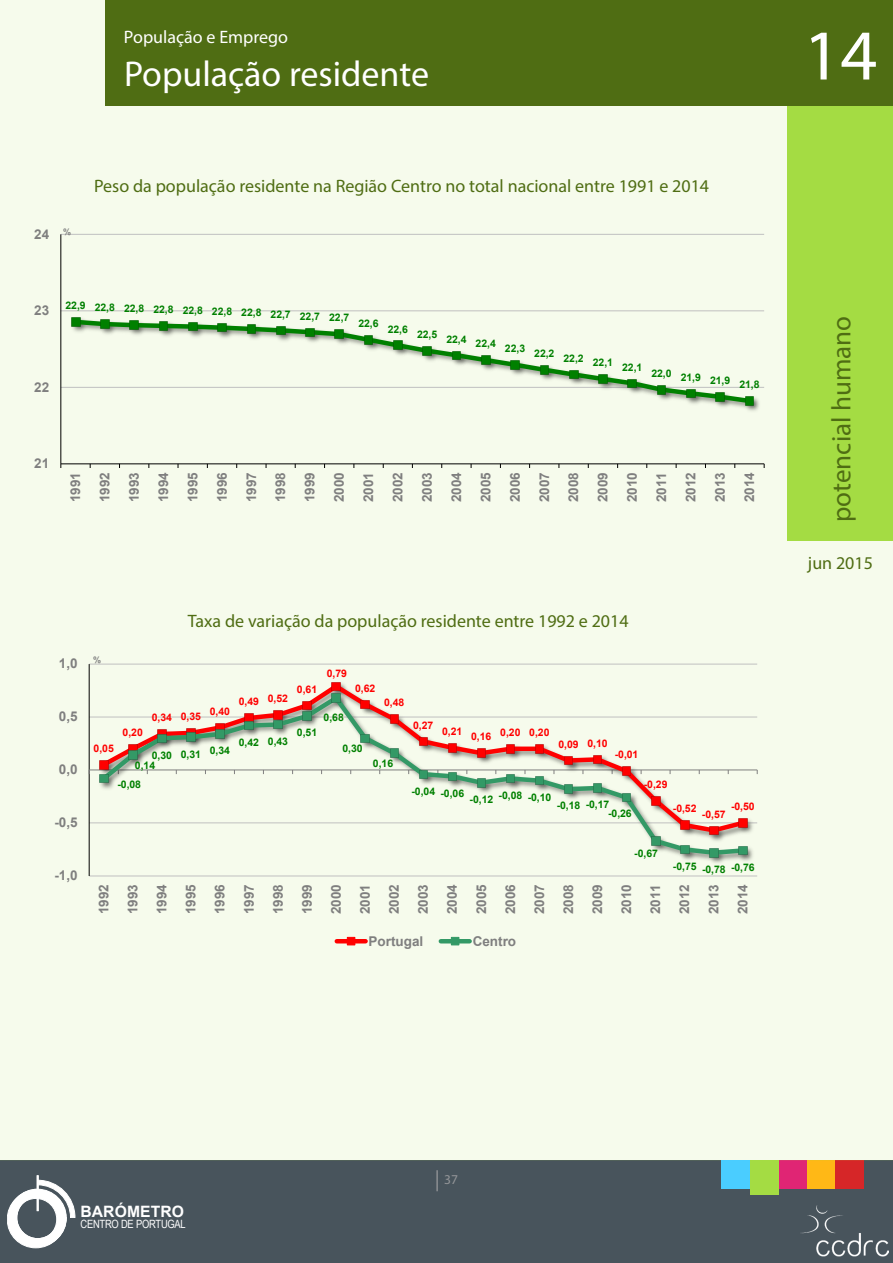
<style>
.page{position:relative;width:893px;height:1263px;background:#fff}
.page>*{position:absolute;margin:0;border:0;box-sizing:border-box;transform-origin:0 0}
.t1{font:72px "Myriad Pro";color:#fff}
.t2{font:36px "Myriad Pro";color:#fff}
.t3{font:27px "Myriad Pro";color:#4f6d13}
.t4{font:18px "Myriad Pro";color:#4f6d13}
.t5{font:18px "Myriad Pro";color:#fff}
.t6{font:700 15.6px "Arial";letter-spacing:.005em;color:#fff}
.t7{font:700 13.5px/29.2px "Arial";letter-spacing:.005em;color:#7f7f7f;text-align:justify}
.t8{font:13.5px "Myriad Pro";color:#939598}
.t9{font:11.4px "Arial Narrow";letter-spacing:-.025em;color:#fff}
.t10{font:700 10.5px/7.8px "Arial";letter-spacing:-.005em;color:#008000}
.t11{font:700 10.5px "Arial";letter-spacing:-.005em;color:#f00}
.t12{font:700 9px "Arial";color:#7f7f7f}
.s1{font-size:21px}
</style>
<div class="page">
<div style="left:0;top:1160px;width:893px;height:103px;background:#48545c"></div>
<div style="left:807px;top:1160px;width:29px;height:29px;background:#ffb816"></div>
<img style="left:801px;top:1205px;width:87px;height:52px">
<svg style="left:7px;top:1179px;width:69px;height:69px"></svg>
<div style="left:37px;top:1176px;width:1px;height:34px;border:1px solid #fff"></div>
<div style="left:778px;top:1160px;width:29px;height:29px;background:#e02574"></div>
<div style="left:836px;top:1160px;width:28px;height:29px;background:#d62628"></div>
<div style="left:0;top:0;width:893px;height:1160px;background:#f6fbec"></div>
<div style="left:750px;top:1160px;width:28px;height:35px;background:#a4dc43"></div>
<div style="left:722px;top:1160px;width:28px;height:29px;background:#4acdff"></div>
<div style="left:105px;top:0;width:788px;height:105px;background:#4f6d13"></div>
<div style="left:788px;top:105px;width:105px;height:435px;background:#a4dc43"></div>
<hr style="left:61px;top:387px;width:703px;height:1px;background:#c0c0c0">
<hr style="left:61px;top:311px;width:703px;height:1px;background:#c0c0c0">
<hr style="left:61px;top:234px;width:703px;height:1px;background:#c0c0c0">
<hr style="left:61px;top:234px;width:1px;height:230px;background:#000">
<hr style="left:61px;top:464px;width:703px;height:1px;background:#000">
<img style="left:742px;top:398px;width:17px;height:13px">
<svg style="left:71px;top:317px;width:684px;height:89px"></svg>
<svg style="left:71px;top:318px;width:9px;height:8px"></svg>
<svg style="left:101px;top:320px;width:8px;height:9px"></svg>
<svg style="left:130px;top:321px;width:9px;height:8px"></svg>
<svg style="left:159px;top:322px;width:9px;height:8px"></svg>
<svg style="left:189px;top:322px;width:8px;height:9px"></svg>
<svg style="left:218px;top:323px;width:8px;height:9px"></svg>
<svg style="left:247px;top:325px;width:9px;height:8px"></svg>
<svg style="left:276px;top:326px;width:9px;height:9px"></svg>
<svg style="left:306px;top:328px;width:8px;height:9px"></svg>
<svg style="left:335px;top:330px;width:9px;height:8px"></svg>
<svg style="left:364px;top:335px;width:9px;height:9px"></svg>
<svg style="left:394px;top:341px;width:8px;height:9px"></svg>
<svg style="left:423px;top:346px;width:9px;height:9px"></svg>
<svg style="left:452px;top:351px;width:9px;height:9px"></svg>
<svg style="left:481px;top:356px;width:9px;height:9px"></svg>
<svg style="left:511px;top:361px;width:8px;height:8px"></svg>
<svg style="left:540px;top:366px;width:9px;height:8px"></svg>
<svg style="left:569px;top:370px;width:9px;height:9px"></svg>
<svg style="left:599px;top:375px;width:8px;height:8px"></svg>
<svg style="left:628px;top:379px;width:9px;height:9px"></svg>
<svg style="left:657px;top:385px;width:9px;height:9px"></svg>
<svg style="left:687px;top:389px;width:8px;height:9px"></svg>
<svg style="left:716px;top:393px;width:8px;height:8px"></svg>
<svg style="left:745px;top:397px;width:9px;height:8px"></svg>
<hr style="left:89px;top:876px;width:668px;height:1px;background:#c0c0c0">
<hr style="left:89px;top:823px;width:668px;height:1px;background:#c0c0c0">
<hr style="left:89px;top:717px;width:668px;height:1px;background:#c0c0c0">
<hr style="left:89px;top:664px;width:668px;height:1px;background:#c0c0c0">
<hr style="left:89px;top:664px;width:1px;height:212px;background:#000">
<hr style="left:89px;top:770px;width:668px;height:1px;background:#7f7f7f">
<img style="left:706px;top:857px;width:21px;height:6px">
<img style="left:748px;top:819px;width:8px;height:14px">
<img style="left:682px;top:857px;width:16px;height:3px">
<img style="left:736px;top:846px;width:17px;height:15px">
<svg style="left:98px;top:692px;width:649px;height:165px"></svg>
<svg style="left:100px;top:760px;width:8px;height:23px"></svg>
<svg style="left:129px;top:745px;width:8px;height:15px"></svg>
<svg style="left:158px;top:730px;width:8px;height:13px"></svg>
<svg style="left:187px;top:729px;width:8px;height:13px"></svg>
<svg style="left:216px;top:723px;width:8px;height:15px"></svg>
<svg style="left:245px;top:714px;width:8px;height:16px"></svg>
<svg style="left:274px;top:711px;width:8px;height:18px"></svg>
<svg style="left:303px;top:701px;width:8px;height:19px"></svg>
<svg style="left:332px;top:682px;width:9px;height:20px"></svg>
<svg style="left:361px;top:734px;width:9px;height:9px"></svg>
<svg style="left:390px;top:749px;width:9px;height:8px"></svg>
<svg style="left:419px;top:770px;width:9px;height:9px"></svg>
<svg style="left:448px;top:772px;width:9px;height:9px"></svg>
<svg style="left:477px;top:778px;width:9px;height:9px"></svg>
<svg style="left:506px;top:774px;width:9px;height:9px"></svg>
<svg style="left:535px;top:776px;width:9px;height:9px"></svg>
<svg style="left:564px;top:785px;width:9px;height:8px"></svg>
<svg style="left:593px;top:784px;width:9px;height:8px"></svg>
<svg style="left:622px;top:793px;width:9px;height:9px"></svg>
<svg style="left:651px;top:837px;width:9px;height:8px"></svg>
<svg style="left:680px;top:845px;width:9px;height:9px"></svg>
<svg style="left:709px;top:848px;width:9px;height:9px"></svg>
<svg style="left:739px;top:846px;width:8px;height:9px"></svg>
<hr style="left:337px;top:939px;width:29px;height:4px;background:#f00">
<div style="left:347px;top:937px;width:8px;height:8px;background:#f00;border:1px solid #f00"></div>
<hr style="left:441px;top:939px;width:29px;height:4px;background:#396">
<div style="left:451px;top:937px;width:8px;height:8px;background:#396"></div>
<h3 class="t5" style="left:124px;top:26px;width:166px">População e Emprego</h3>
<h2 class="t2" style="left:124px;top:52px;width:307px">População residente</h2>
<p class="t7" style="left:34px;top:220px;width:17px">24</p>
<p class="t12" style="left:63px;top:226px;width:10px">%</p>
<h3 class="t4" style="left:94px;top:175px;width:617px">Peso da população residente na Região Centro no total nacional entre 1991 e 2014</h3>
<p class="t7" style="left:34px;top:296px;width:17px">23</p>
<p class="t7" style="left:34px;top:373px;width:17px">22</p>
<p class="t10" style="left:65px;top:307px;width:285px">22,9 22,8 22,8 22,8 22,8 22,8 22,8 22,7 22,7 22,7</p>
<p class="t10" style="left:358px;top:320px;width:22px">22,6</p>
<p class="t10" style="left:388px;top:325px;width:22px">22,6</p>
<p class="t10" style="left:417px;top:333px;width:51px">22,5 22,4</p>
<p class="t10" style="left:476px;top:342px;width:51px">22,4 22,3</p>
<p class="t10" style="left:534px;top:357px;width:110px">22,2 22,2 22,1 22,1</p>
<p class="t10" style="left:651px;top:375px;width:110px">22,0 21,9 21,9 21,8</p>
<p class="t7" style="left:34px;top:449px;width:17px">21</p>
<p class="t7" style="left:61px;top:502px;width:32px;rotate:-90deg">1991<br>1992<br>1993<br>1994<br>1995<br>1996<br>1997<br>1998<br>1999<br>2000<br>2001<br>2002<br>2003<br>2004<br>2005<br>2006<br>2007<br>2008<br>2009<br>2010<br>2011<br>2012<br>2013<br>2014</p>
<h3 class="t4" style="left:188px;top:610px;width:442px">Taxa de variação da população residente entre 1992 e 2014</h3>
<p class="t7" style="left:59px;top:649px;width:20px">1,0</p>
<p class="t12" style="left:93px;top:653px;width:10px">%</p>
<p class="t11" style="left:327px;top:666px;width:22px">0,79</p>
<p class="t7" style="left:59px;top:702px;width:20px">0,5</p>
<p class="t7" style="left:59px;top:755px;width:20px">0,0</p>
<p class="t11" style="left:94px;top:741px;width:22px">0,05</p>
<p class="t11" style="left:123px;top:725px;width:22px">0,20</p>
<p class="t11" style="left:152px;top:710px;width:51px">0,34 0,35</p>
<p class="t11" style="left:210px;top:704px;width:22px">0,40</p>
<p class="t10" style="left:152px;top:750px;width:80px">0,30 0,31 0,34</p>
<p class="t10" style="left:135px;top:761px;width:22px">0,14</p>
<p class="t11" style="left:239px;top:693px;width:51px">0,49 0,52</p>
<p class="t10" style="left:239px;top:738px;width:51px">0,42 0,43</p>
<p class="t11" style="left:297px;top:682px;width:22px">0,61</p>
<p class="t10" style="left:297px;top:729px;width:22px">0,51</p>
<p class="t11" style="left:355px;top:681px;width:22px">0,62</p>
<p class="t10" style="left:324px;top:714px;width:22px">0,68</p>
<p class="t10" style="left:342px;top:744px;width:22px">0,30</p>
<p class="t11" style="left:384px;top:696px;width:22px">0,48</p>
<p class="t10" style="left:373px;top:759px;width:22px">0,16</p>
<p class="t11" style="left:413px;top:718px;width:22px">0,27</p>
<p class="t11" style="left:442px;top:724px;width:22px">0,21</p>
<p class="t11" style="left:471px;top:725px;width:80px">0,16 0,20 0,20</p>
<p class="t11" style="left:558px;top:736px;width:51px">0,09 0,10</p>
<p class="t11" style="left:615px;top:748px;width:25px">-0,01</p>
<p class="t7" style="left:54px;top:808px;width:25px">-0,5</p>
<p class="t7" style="left:54px;top:861px;width:25px">-1,0</p>
<p class="t10" style="left:117px;top:781px;width:25px">-0,08</p>
<p class="t10" style="left:411px;top:788px;width:54px">-0,04 -0,06</p>
<p class="t10" style="left:470px;top:794px;width:83px">-0,12 -0,08 -0,10</p>
<p class="t10" style="left:608px;top:802px;width:25px;text-indent:-51px">-0,18 -0,17 -0,26</p>
<p class="t11" style="left:644px;top:777px;width:25px">-0,29</p>
<p class="t11" style="left:731px;top:800px;width:25px">-0,50</p>
<p class="t11" style="left:673px;top:802px;width:25px">-0,52</p>
<p class="t11" style="left:702px;top:807px;width:25px">-0,57</p>
<p class="t10" style="left:634px;top:850px;width:25px">-0,67</p>
<p class="t10" style="left:673px;top:864px;width:83px">-0,75 -0,78 -0,76</p>
<p class="t7" style="left:90px;top:914px;width:32px;rotate:-90deg">1992<br>1993<br>1994<br>1995<br>1996<br>1997<br>1998<br>1999<br>2000<br>2001<br>2002<br>2003<br>2004<br>2005<br>2006<br>2007<br>2008<br>2009<br>2010<br>2011<br>2012<br>2013<br>2014</p>
<p class="t7" style="left:369px;top:926px;width:56px">Portugal</p>
<p class="t7" style="left:473px;top:926px;width:45px">Centro</p>
<h1 class="t1" style="left:803px;top:11px;width:75px">14</h1>
<h3 class="t3" style="left:825px;top:522px;width:208px;rotate:-90deg">potencial humano</h3>
<h3 class="t4" style="left:808px;top:551px;width:67px">jun 2015</h3>
<p class="t6" style="left:81px;top:1201px;width:105px">BARÓMETRO</p>
<p class="t9" style="left:81px;top:1215px;width:107px">CENTRO DE PORTUGAL</p>
<p class="t8" style="left:435px;top:1171px;width:25px"><span class="s1">|</span> 37</p>
</div>
